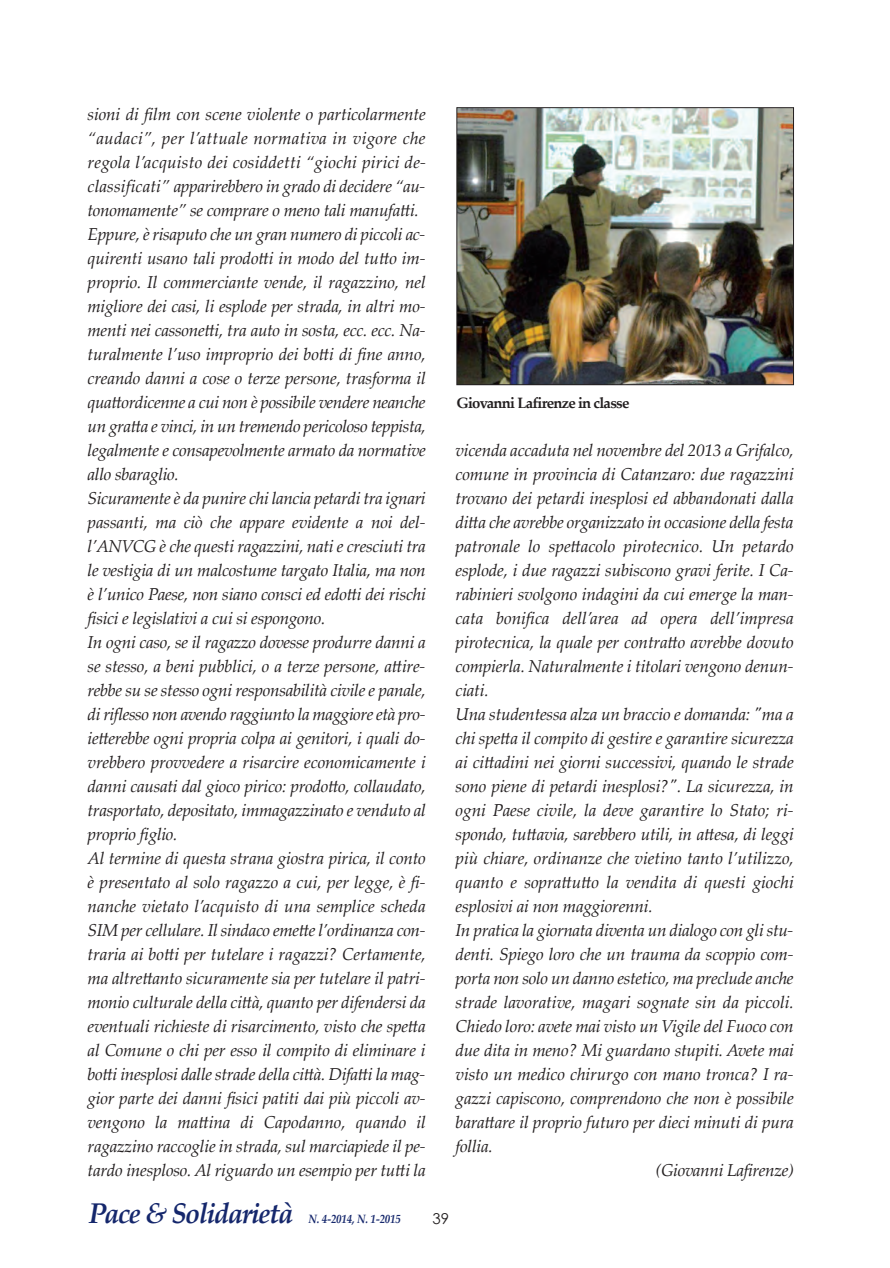
<style>
.page{position:relative;width:890px;height:1268px;background:#fff}
.page>*{position:absolute;margin:0;border:0;box-sizing:border-box;transform-origin:0 0}
.t1{font:italic 700 28.5px "Palatino Linotype";letter-spacing:-.05em;color:#15276c;scale:.95 1}
.t2{font:italic 17.25px/24px "Palatino Linotype";letter-spacing:-.015em;color:#231f20}
.t3{font:700 15px "Palatino Linotype";letter-spacing:-.05em;color:#231f20}
.t4{font:15px "Century Gothic";color:#231f20}
.t5{font:italic 700 12px "Palatino Linotype";letter-spacing:-.015em;color:#15276c;scale:.9 1}
</style>
<div class="page">
<img style="left:458px;top:109px;width:333px;height:274px">
<div style="left:456px;top:107px;width:337px;height:278px;border:1px solid #231f20"></div>
<p class="t2" style="left:88px;top:104px;width:340px">sioni di film con scene violente o particolarmente “audaci”, per l’attuale normativa in vigore che regola l’acquisto dei cosiddetti “giochi pirici de&shy;classificati” apparirebbero in grado di decidere “au&shy;tonomamente” se comprare o meno tali manufatti.<br>Eppure, è risaputo che un gran numero di piccoli ac&shy;quirenti usano tali prodotti in modo del tutto im&shy;proprio. Il commerciante vende, il ragazzino, nel migliore dei casi, li esplode per strada, in altri mo&shy;menti nei cassonetti, tra auto in sosta, ecc. ecc. Na&shy;turalmente l’uso improprio dei botti di fine anno, creando danni a cose o terze persone, trasforma il quattordicenne a cui non è possibile vendere neanche un gratta e vinci, in un tremendo pericoloso teppista, legalmente e consapevolmente armato da normative allo sbaraglio.<br>Sicuramente è da punire chi lancia petardi tra ignari passanti, ma ciò che appare evidente a noi del&shy;l’ANVCG è che questi ragazzini, nati e cresciuti tra le vestigia di un malcostume targato Italia, ma non è l’unico Paese, non siano consci ed edotti dei rischi fisici e legislativi a cui si espongono.<br>In ogni caso, se il ragazzo dovesse produrre danni a se stesso, a beni pubblici, o a terze persone, attire&shy;rebbe su se stesso ogni responsabilità civile e panale, di riflesso non avendo raggiunto la maggiore età pro&shy;ietterebbe ogni propria colpa ai genitori, i quali do&shy;vrebbero provvedere a risarcire economicamente i danni causati dal gioco pirico: prodotto, collaudato, trasportato, depositato, immagazzinato e venduto al proprio figlio.<br>Al termine di questa strana giostra pirica, il conto è presentato al solo ragazzo a cui, per legge, è fi&shy;nanche vietato l’acquisto di una semplice scheda SIM per cellulare. Il sindaco emette l’ordinanza con&shy;traria ai botti per tutelare i ragazzi? Certamente, ma altrettanto sicuramente sia per tutelare il patri&shy;monio culturale della città, quanto per difendersi da eventuali richieste di risarcimento, visto che spetta al Comune o chi per esso il compito di eliminare i botti inesplosi dalle strade della città. Difatti la mag&shy;gior parte dei danni fisici patiti dai più piccoli av&shy;vengono la mattina di Capodanno, quando il ragazzino raccoglie in strada, sul marciapiede il pe&shy;tardo inesploso. Al riguardo un esempio per tutti la</p>
<p class="t3" style="left:456px;top:397px;width:174px">giovanni lafirenze in classe</p>
<p class="t2" style="left:455px;top:440px;width:340px">vicenda accaduta nel novembre del 2013 a Grifalco,</p>
<p class="t2" style="left:455px;top:464px;width:340px">comune in provincia di Catanzaro: due ragazzini</p>
<p class="t2" style="left:455px;top:488px;width:339px">trovano dei petardi inesplosi ed abbandonati dalla</p>
<p class="t2" style="left:455px;top:512px;width:339px">ditta che avrebbe organizzato in occasione della festa</p>
<p class="t2" style="left:455px;top:536px;width:340px">patronale lo spettacolo pirotecnico. Un petardo</p>
<p class="t2" style="left:455px;top:560px;width:339px">esplode, i due ragazzi subiscono gravi ferite. I Ca-</p>
<p class="t2" style="left:455px;top:584px;width:339px">rabinieri svolgono indagini da cui emerge la man-</p>
<p class="t2" style="left:455px;top:608px;width:340px">cata bonifica dell’area ad opera dell’impresa</p>
<p class="t2" style="left:455px;top:632px;width:340px">pirotecnica, la quale per contratto avrebbe dovuto</p>
<p class="t2" style="left:455px;top:656px;width:339px">compierla. Naturalmente i titolari vengono denun-</p>
<p class="t2" style="left:455px;top:680px;width:35px">ciati.</p>
<p class="t2" style="left:455px;top:704px;width:340px">Una studentessa alza un braccio e domanda: "ma a</p>
<p class="t2" style="left:455px;top:728px;width:340px">chi spetta il compito di gestire e garantire sicurezza</p>
<p class="t2" style="left:455px;top:752px;width:340px">ai cittadini nei giorni successivi, quando le strade</p>
<p class="t2" style="left:455px;top:776px;width:339px">sono piene di petardi inesplosi?". La sicurezza, in</p>
<p class="t2" style="left:455px;top:800px;width:339px">ogni Paese civile, la deve garantire lo Stato; ri-</p>
<p class="t2" style="left:455px;top:824px;width:339px">spondo, tuttavia, sarebbero utili, in attesa, di leggi</p>
<p class="t2" style="left:455px;top:848px;width:340px">più chiare, ordinanze che vietino tanto l’utilizzo,</p>
<p class="t2" style="left:455px;top:872px;width:339px">quanto e soprattutto la vendita di questi giochi</p>
<p class="t2" style="left:455px;top:896px;width:198px">esplosivi ai non maggiorenni.</p>
<p class="t2" style="left:455px;top:920px;width:339px">In pratica la giornata diventa un dialogo con gli stu-</p>
<p class="t2" style="left:455px;top:944px;width:339px">denti. Spiego loro che un trauma da scoppio com-</p>
<p class="t2" style="left:455px;top:968px;width:339px">porta non solo un danno estetico, ma preclude anche</p>
<p class="t2" style="left:455px;top:992px;width:340px">strade lavorative, magari sognate sin da piccoli.</p>
<p class="t2" style="left:455px;top:1016px;width:339px">Chiedo loro: avete mai visto un Vigile del Fuoco con</p>
<p class="t2" style="left:455px;top:1040px;width:340px">due dita in meno? Mi guardano stupiti. Avete mai</p>
<p class="t2" style="left:455px;top:1064px;width:339px">visto un medico chirurgo con mano tronca? I ra-</p>
<p class="t2" style="left:455px;top:1088px;width:339px">gazzi capiscono, comprendono che non è possibile</p>
<p class="t2" style="left:455px;top:1112px;width:339px">barattare il proprio futuro per dieci minuti di pura</p>
<p class="t2" style="left:455px;top:1136px;width:39px">follia.</p>
<p class="t2" style="left:655px;top:1160px;width:140px">(Giovanni Lafirenze)</p>
<h1 class="t1" style="left:89px;top:1202px;width:217px">Pace &amp; Solidarietà</h1>
<p class="t5" style="left:308px;top:1214px;width:104px">N. 4-2014, N. 1-2015</p>
<p class="t4" style="left:432px;top:1209px;width:18px">39</p>
</div>
